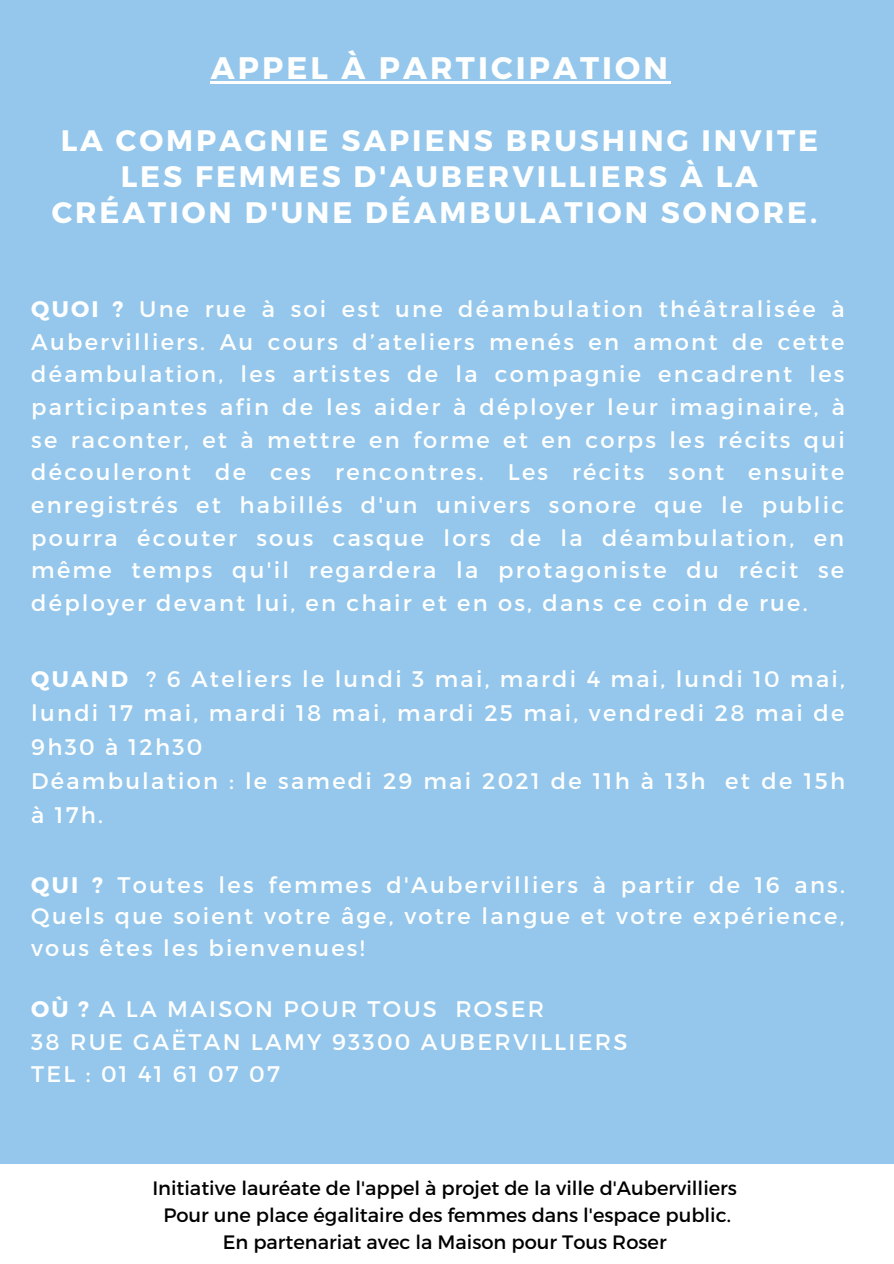
<style>
.page{position:relative;width:894px;height:1264px;background:#fff}
.page>*{position:absolute;margin:0;border:0;box-sizing:border-box;transform-origin:0 0}
.t1{font:700 31.05px "Montserrat";letter-spacing:.1em;color:#fff}
.t2{font:700 29.55px/36px "Montserrat";letter-spacing:.1em;color:#fff;text-align:center}
.t3{font:22.5px/32.7px "Montserrat";letter-spacing:.1em;color:#fff;text-align:justify}
.t4{font:19.35px "Montserrat";color:#000}
.s1{font-weight:700}
</style>
<div class="page">
<div style="left:0;top:0;width:893px;height:1263px;background:#94c7eb"></div>
<div style="left:0;top:1164px;width:893px;height:99px;background:#fff"></div>
<hr style="left:211px;top:81px;width:459px;height:3px;background:#fff">
<p class="t1" style="left:211px;top:48px;width:458px">APPEL À PARTICIPATION</p>
<p class="t2" style="left:52px;top:121px;width:767px">LA COMPAGNIE SAPIENS BRUSHING INVITE<br>LES FEMMES D'AUBERVILLIERS À LA<br>CRÉATION D'UNE DÉAMBULATION SONORE.</p>
<p class="t3" style="left:31px;top:291px;width:815px"><span class="s1">QUOI ?</span> Une rue à soi est une déambulation théâtralisée à Aubervilliers. Au cours d’ateliers menés en amont de cette déambulation, les artistes de la compagnie encadrent les participantes afin de les aider à déployer leur imaginaire, à se raconter, et à mettre en forme et en corps les récits qui découleront de ces rencontres. Les récits sont ensuite enregistrés et habillés d'un univers sonore que le public pourra écouter sous casque lors de la déambulation, en même temps qu'il regardera la protagoniste du récit se déployer devant lui, en chair et en os, dans ce coin de rue.</p>
<p class="t3" style="left:31px;top:661px;width:815px;line-height:33.8px"><span class="s1">QUAND</span> ? 6 Ateliers le lundi 3 mai, mardi 4 mai, lundi 10 mai, lundi 17 mai, mardi 18 mai, mardi 25 mai, vendredi 28 mai de 9h30 à 12h30</p>
<p class="t3" style="left:31px;top:762px;width:815px;line-height:33.8px">Déambulation : le samedi 29 mai 2021 de 11h à 13h et de 15h à 17h.</p>
<p class="t3" style="left:31px;top:867px;width:815px;line-height:31.5px"><span class="s1">QUI ?</span> Toutes les femmes d'Aubervilliers à partir de 16 ans.<br>Quels que soient votre âge, votre langue et votre expérience, vous êtes les bienvenues!</p>
<p class="t3" style="left:31px;top:991px;width:514px"><span class="s1">OÙ ?</span> A LA MAISON POUR TOUS ROSER</p>
<p class="t3" style="left:31px;top:1024px;width:597px">38 RUE GAËTAN LAMY 93300 AUBERVILLIERS</p>
<p class="t3" style="left:31px;top:1056px;width:250px">TEL : 01 41 61 07 07</p>
<p class="t4" style="left:152px;top:1175px;width:586px">Initiative lauréate de l'appel à projet de la ville d'Aubervilliers</p>
<p class="t4" style="left:163px;top:1202px;width:569px">Pour une place égalitaire des femmes dans l'espace public.</p>
<p class="t4" style="left:223px;top:1229px;width:445px">En partenariat avec la Maison pour Tous Roser</p>
</div>
